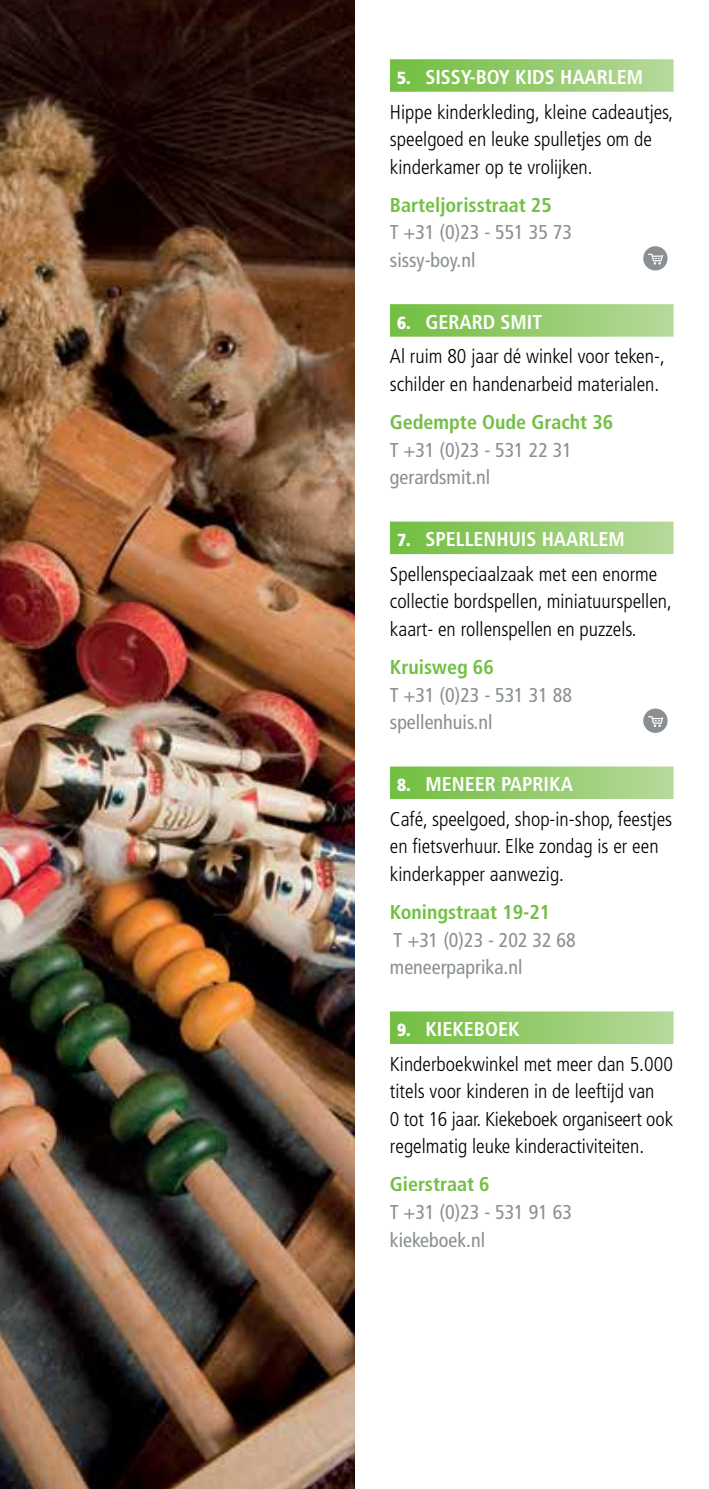
<style>
.page{position:relative;width:709px;height:1489px;background:#fff}
.page>*{position:absolute;margin:0;border:0;box-sizing:border-box;transform-origin:0 0}
.t1{font:300 condensed 20px/34.5px "Frutiger";color:#000}
.t2{font:condensed 20px/27.5px "Frutiger";color:#898f92}
.t3{font:700 condensed 20px "Frutiger";color:#72bf44}
.s1{font-weight:900;font-size:17.5px;color:#fff}
.s2{font-weight:700;color:#fff}
</style>
<div class="page">
<div style="left:390px;top:59px;width:283px;height:33px;background:linear-gradient(to right,#71be3f,#b6d99a)"></div>
<div style="left:390px;top:304px;width:283px;height:33px;background:linear-gradient(to right,#71be3f,#b6d99a)"></div>
<div style="left:390px;top:521px;width:283px;height:33px;background:linear-gradient(to right,#71be3f,#b6d99a)"></div>
<div style="left:390px;top:766px;width:283px;height:33px;background:linear-gradient(to right,#71be3f,#b6d99a)"></div>
<div style="left:390px;top:1011px;width:283px;height:32px;background:linear-gradient(to right,#71be3f,#b6d99a)"></div>
<div style="left:643px;top:246px;width:24px;height:24px;background:#898f92;border-radius:50%"></div>
<svg style="left:648px;top:254px;width:15px;height:10px"></svg>
<div style="left:643px;top:708px;width:24px;height:24px;background:#898f92;border-radius:50%"></div>
<svg style="left:648px;top:716px;width:15px;height:11px"></svg>
<img style="left:0;top:0;width:354px;height:1488px">
<p class="t1" style="left:390px;top:60px;width:285px;text-indent:7px"><span class="s1">5.</span> <span class="s2">Sissy-Boy Kids Haarlem<br></span>Hippe kinderkleding, kleine cadeautjes,</p>
<p class="t1" style="left:390px;top:126px;width:263px;line-height:27.5px">speelgoed en leuke spulletjes om de kinderkamer op te vrolijken.</p>
<p class="t3" style="left:390px;top:193px;width:163px">Barteljorisstraat 25</p>
<p class="t2" style="left:390px;top:219px;width:183px">T +31 (0)23 - 551 35 73 sissy-boy.nl</p>
<p class="t1" style="left:390px;top:305px;width:276px;text-indent:7px"><span class="s1">6.</span> <span class="s2">G erard Smit<br></span>Al ruim 80 jaar dé winkel voor teken-,</p>
<p class="t1" style="left:390px;top:367px;width:271px">schilder en handenarbeid materialen.</p>
<p class="t3" style="left:390px;top:410px;width:225px">Gedempte Oude Gracht 36</p>
<p class="t2" style="left:390px;top:436px;width:183px">T +31 (0)23 - 531 22 31 gerardsmit.nl</p>
<p class="t1" style="left:390px;top:522px;width:269px;text-indent:7px"><span class="s1">7.</span> <span class="s2">Spellenhuis Haarlem<br></span>Spellenspeciaalzaak met een enorme</p>
<p class="t1" style="left:390px;top:588px;width:283px;line-height:27.5px">collectie bordspellen, miniatuurspellen, kaart- en rollenspellen en puzzels.</p>
<p class="t3" style="left:390px;top:655px;width:105px">Kruisweg 66</p>
<p class="t2" style="left:390px;top:681px;width:183px">T +31 (0)23 - 531 31 88 spellenhuis.nl</p>
<p class="t1" style="left:390px;top:767px;width:284px;text-indent:7px"><span class="s1">8.</span> <span class="s2">M eneer Paprika<br></span>Café, speelgoed, shop-in-shop, feestjes</p>
<p class="t1" style="left:390px;top:833px;width:270px;line-height:27.5px">en fietsverhuur. Elke zondag is er een kinderkapper aanwezig.</p>
<p class="t3" style="left:390px;top:900px;width:162px">Koningstraat 19-21</p>
<p class="t2" style="left:390px;top:925px;width:187px">T +31 (0)23 - 202 32 68 meneerpaprika.nl</p>
<p class="t1" style="left:390px;top:1012px;width:284px;text-indent:7px"><span class="s1">9.</span> <span class="s2">Kiekeboek<br></span>Kinderboekwinkel met meer dan 5.000</p>
<p class="t1" style="left:390px;top:1077px;width:285px;line-height:27.5px">titels voor kinderen in de leeftijd van<br>0 tot 16 jaar. Kiekeboek organiseert ook regelmatig leuke kinderactiviteiten.</p>
<p class="t3" style="left:390px;top:1172px;width:101px">Gierstraat 6</p>
<p class="t2" style="left:390px;top:1198px;width:183px">T +31 (0)23 - 531 91 63 kiekeboek.nl</p>
</div>
